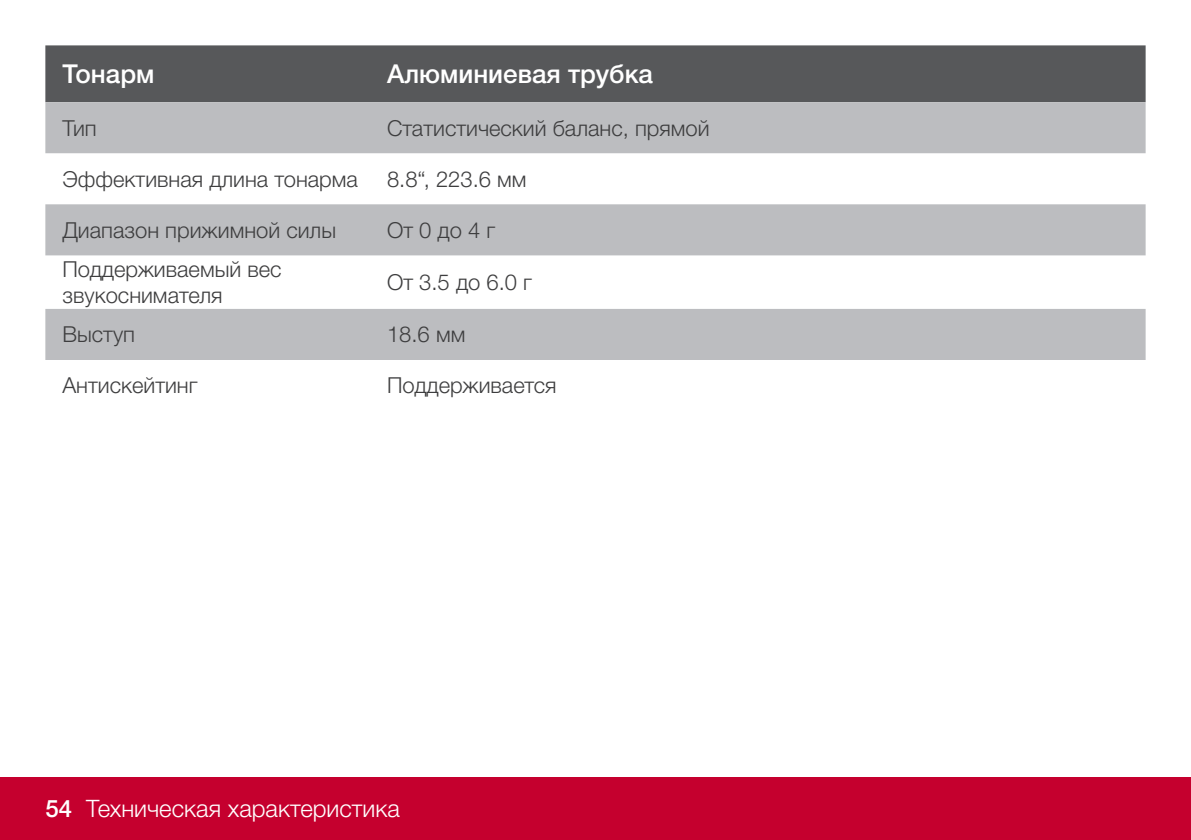
<style>
.page{position:relative;width:1191px;height:840px;background:#fff}
.page>*{position:absolute;margin:0;border:0;box-sizing:border-box;transform-origin:0 0}
.Headline_Tabelle{font:500 26px "Helvetica Neue LTW1 G";color:#fff}
.Seitenzahl_links{font:300 24px "Helvetica Neue LTW1 G";color:#fff}
.t1{font:500 24px "Helvetica Neue LTW1 G";color:#fff}
.Text_Tabelle{font:300 22px/26.4px "Helvetica Neue LTW1 G";color:#3e3e3f}
</style>
<div class="page">
<div style="left:0;top:777px;width:1191px;height:62px;background:#c5002e"></div>
<div style="left:45px;top:45px;width:1100px;height:57px;background:#57585a"></div>
<svg style="left:45px;top:102px;width:1100px;height:258px;fill:#bcbdc0"></svg>
<p class="Headline_Tabelle" style="left:62px;top:58px;width:94px">Тонарм</p>
<p class="Headline_Tabelle" style="left:387px;top:58px;width:267px">Алюминиевая трубка</p>
<p class="Text_Tabelle" style="left:62px;top:114px;width:36px">Тип</p>
<p class="Text_Tabelle" style="left:387px;top:114px;width:324px">Статистический баланс, прямой</p>
<p class="Text_Tabelle" style="left:62px;top:165px;width:297px">Эффективная длина тонарма</p>
<p class="Text_Tabelle" style="left:387px;top:165px;width:141px">8.8“, 223.6 мм</p>
<p class="Text_Tabelle" style="left:62px;top:216px;width:275px">Диапазон прижимной силы</p>
<p class="Text_Tabelle" style="left:387px;top:216px;width:110px">От 0 до 4 г</p>
<p class="Text_Tabelle" style="left:62px;top:255px;width:221px">Поддерживаемый вес звукоснимателя</p>
<p class="Text_Tabelle" style="left:387px;top:269px;width:146px">От 3.5 до 6.0 г</p>
<p class="Text_Tabelle" style="left:62px;top:321px;width:74px">Выступ</p>
<p class="Text_Tabelle" style="left:387px;top:321px;width:80px">18.6 мм</p>
<p class="Text_Tabelle" style="left:62px;top:372px;width:137px">Антискейтинг</p>
<p class="Text_Tabelle" style="left:387px;top:372px;width:171px">Поддерживается</p>
<p class="t1" style="left:45px;top:793px;width:28px">54</p>
<p class="Seitenzahl_links" style="left:86px;top:793px;width:315px">Техническая характеристика</p>
</div>
